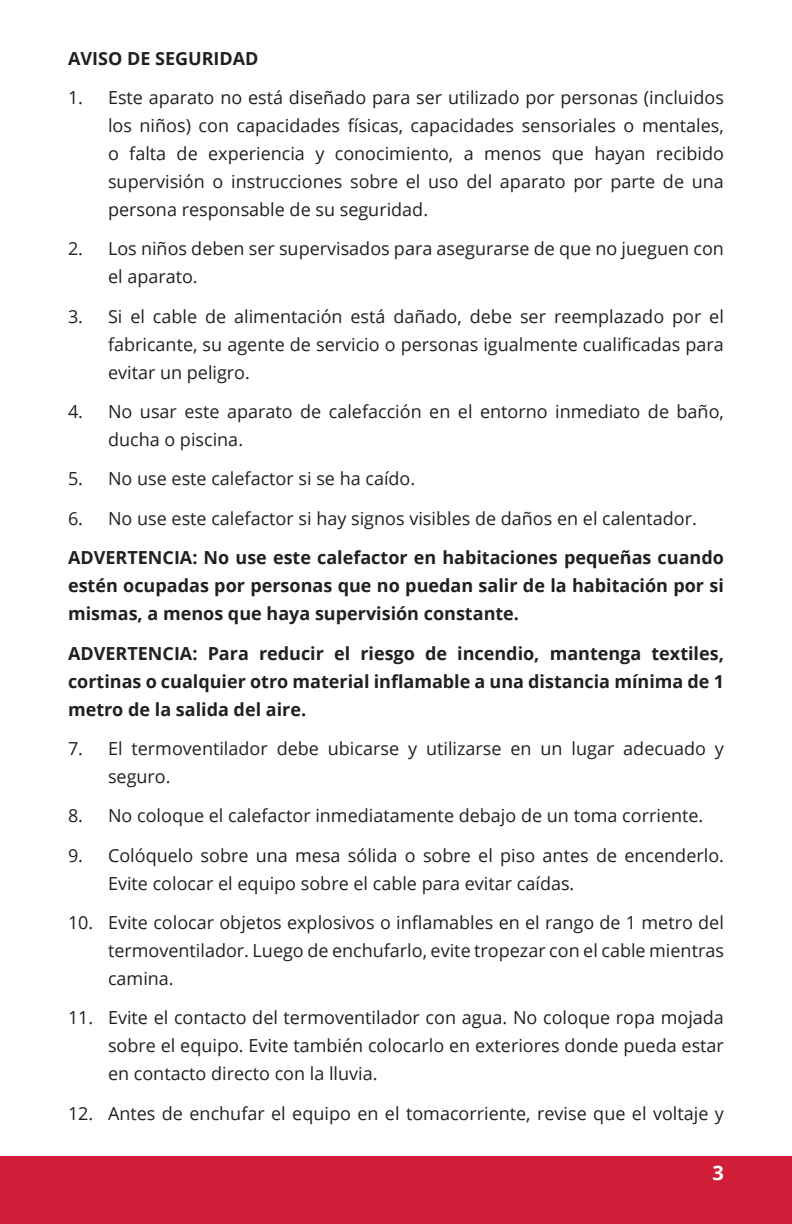
<style>
.page{position:relative;width:792px;height:1224px;background:#fff}
.page>*{position:absolute;margin:0;border:0;box-sizing:border-box;transform-origin:0 0}
.t1{font:700 20px "Open Sans";color:#fff}
.t2{font:18px/28px "Open Sans";color:#231f20;text-align:justify}
.t3{font:700 18px/28px "Open Sans";color:#231f20;text-align:justify}
</style>
<div class="page">
<div style="left:0;top:1156px;width:792px;height:68px;background:#d01e39"></div>
<p class="t3" style="left:68px;top:44px;width:192px">AVISO DE SEGURIDAD</p>
<p class="t2" style="left:108px;top:83px;width:617px;text-indent:-40px">1. Este aparato no está diseñado para ser utilizado por personas (incluidos los niños) con capacidades físicas, capacidades sensoriales o mentales, o falta de experiencia y conocimiento, a menos que hayan recibido supervisión o instrucciones sobre el uso del aparato por parte de una persona responsable de su seguridad.</p>
<p class="t2" style="left:108px;top:234px;width:617px;text-indent:-40px">2. Los niños deben ser supervisados para asegurarse de que no jueguen con el aparato.</p>
<p class="t2" style="left:108px;top:302px;width:617px;text-indent:-40px">3. Si el cable de alimentación está dañado, debe ser reemplazado por el fabricante, su agente de servicio o personas igualmente cualificadas para evitar un peligro.</p>
<p class="t2" style="left:108px;top:397px;width:617px;text-indent:-40px">4. No usar este aparato de calefacción en el entorno inmediato de baño, ducha o piscina.</p>
<p class="t2" style="left:68px;top:464px;width:349px">5. No use este calefactor si se ha caído.</p>
<p class="t2" style="left:68px;top:504px;width:630px">6. No use este calefactor si hay signos visibles de daños en el calentador.</p>
<p class="t3" style="left:68px;top:543px;width:657px">ADVERTENCIA: No use este calefactor en habitaciones pequeñas cuando estén ocupadas por personas que no puedan salir de la habitación por si mismas, a menos que haya supervisión constante.</p>
<p class="t3" style="left:68px;top:639px;width:657px">ADVERTENCIA: Para reducir el riesgo de incendio, mantenga textiles, cortinas o cualquier otro material inflamable a una distancia mínima de 1 metro de la salida del aire.</p>
<p class="t2" style="left:108px;top:734px;width:617px;text-indent:-40px">7. El termoventilador debe ubicarse y utilizarse en un lugar adecuado y seguro.</p>
<p class="t2" style="left:68px;top:801px;width:637px">8. No coloque el calefactor inmediatamente debajo de un toma corriente.</p>
<p class="t2" style="left:108px;top:841px;width:617px;text-indent:-40px">9. Colóquelo sobre una mesa sólida o sobre el piso antes de encenderlo.<br>Evite colocar el equipo sobre el cable para evitar caídas.</p>
<p class="t2" style="left:108px;top:908px;width:617px;text-indent:-40px">10. Evite colocar objetos explosivos o inflamables en el rango de 1 metro del termoventilador. Luego de enchufarlo, evite tropezar con el cable mientras camina.</p>
<p class="t2" style="left:108px;top:1003px;width:617px;text-indent:-40px">11. Evite el contacto del termoventilador con agua. No coloque ropa mojada sobre el equipo. Evite también colocarlo en exteriores donde pueda estar en contacto directo con la lluvia.</p>
<p class="t2" style="left:68px;top:1099px;width:657px">12. Antes de enchufar el equipo en el tomacorriente, revise que el voltaje y</p>
<p class="t1" style="left:713px;top:1159px;width:13px">3</p>
</div>
